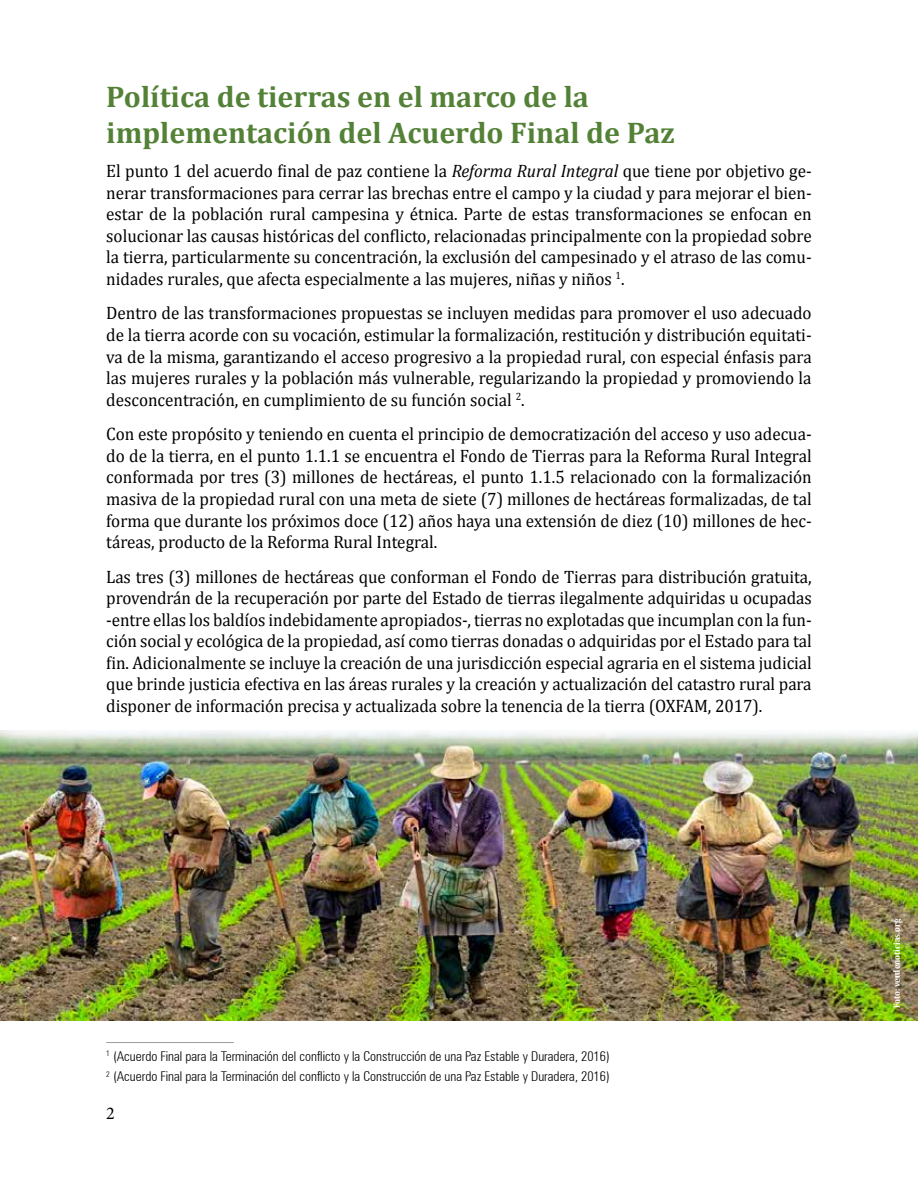
<style>
.page{position:relative;width:918px;height:1188px;background:#fff}
.page>*{position:absolute;margin:0;border:0;box-sizing:border-box;transform-origin:0 0}
.t1{font:700 30px/36px "Cambria";color:#538136}
.t2{font:18px/21.6px "Cambria";color:#000;text-align:justify;scale:.95 1}
.t3{font:18px "Minion Pro";color:#000}
.t4{font:300 condensed 13.5px/20.4px "Zurich BT";color:#000}
.t5{font:700 9px "Cambria";color:#fff;scale:.95 1}
.s1{font-style:italic}
</style>
<div class="page">
<img style="left:0;top:730px;width:918px;height:290px">
<hr style="left:106px;top:1042px;width:128px;height:1px;background:#9d9d9c">
<h1 class="t1" style="left:106px;top:78px;width:570px">Política de tierras en el marco de la implementación del Acuerdo Final de Paz</h1>
<p class="t2" style="left:106px;top:160px;width:744px">El punto 1 del acuerdo final de paz contiene la <span class="s1">Reforma Rural Integral</span> que tiene por objetivo ge&shy;nerar transformaciones para cerrar las brechas entre el campo y la ciudad y para mejorar el bien&shy;estar de la población rural campesina y étnica. Parte de estas transformaciones se enfocan en solucionar las causas históricas del conflicto, relacionadas principalmente con la propiedad sobre la tierra, particularmente su concentración, la exclusión del campesinado y el atraso de las comu&shy;nidades rurales, que afecta especialmente a las mujeres, niñas y niños <sup>1</sup>.</p>
<p class="t2" style="left:106px;top:302px;width:744px">Dentro de las transformaciones propuestas se incluyen medidas para promover el uso adecuado de la tierra acorde con su vocación, estimular la formalización, restitución y distribución equitati&shy;va de la misma, garantizando el acceso progresivo a la propiedad rural, con especial énfasis para las mujeres rurales y la población más vulnerable, regularizando la propiedad y promoviendo la desconcentración, en cumplimiento de su función social <sup>2</sup>.</p>
<p class="t2" style="left:106px;top:423px;width:744px">Con este propósito y teniendo en cuenta el principio de democratización del acceso y uso adecua&shy;do de la tierra, en el punto 1.1.1 se encuentra el Fondo de Tierras para la Reforma Rural Integral conformada por tres (3) millones de hectáreas, el punto 1.1.5 relacionado con la formalización masiva de la propiedad rural con una meta de siete (7) millones de hectáreas formalizadas, de tal forma que durante los próximos doce (12) años haya una extensión de diez (10) millones de hec&shy;táreas, producto de la Reforma Rural Integral.</p>
<p class="t2" style="left:106px;top:565px;width:744px">Las tres (3) millones de hectáreas que conforman el Fondo de Tierras para distribución gratuita, provendrán de la recuperación por parte del Estado de tierras ilegalmente adquiridas u ocupadas -entre ellas los baldíos indebidamente apropiados-, tierras no explotadas que incumplan con la fun&shy;ción social y ecológica de la propiedad, así como tierras donadas o adquiridas por el Estado para tal fin. Adicionalmente se incluye la creación de una jurisdicción especial agraria en el sistema judicial que brinde justicia efectiva en las áreas rurales y la creación y actualización del catastro rural para disponer de información precisa y actualizada sobre la tenencia de la tierra (OXFAM, 2017).</p>
<p class="t4" style="left:106px;top:1046px;width:505px"><sup>1</sup> (Acuerdo Final para la Terminación del conflicto y la Construcción de una Paz Estable y Duradera, 2016)<br><sup>2</sup> (Acuerdo Final para la Terminación del conflicto y la Construcción de una Paz Estable y Duradera, 2016)</p>
<p class="t3" style="left:106px;top:1101px;width:10px">2</p>
<p class="t5" style="left:891px;top:1008px;width:96px;rotate:-90deg">Foto: verdenoticias.org</p>
</div>
